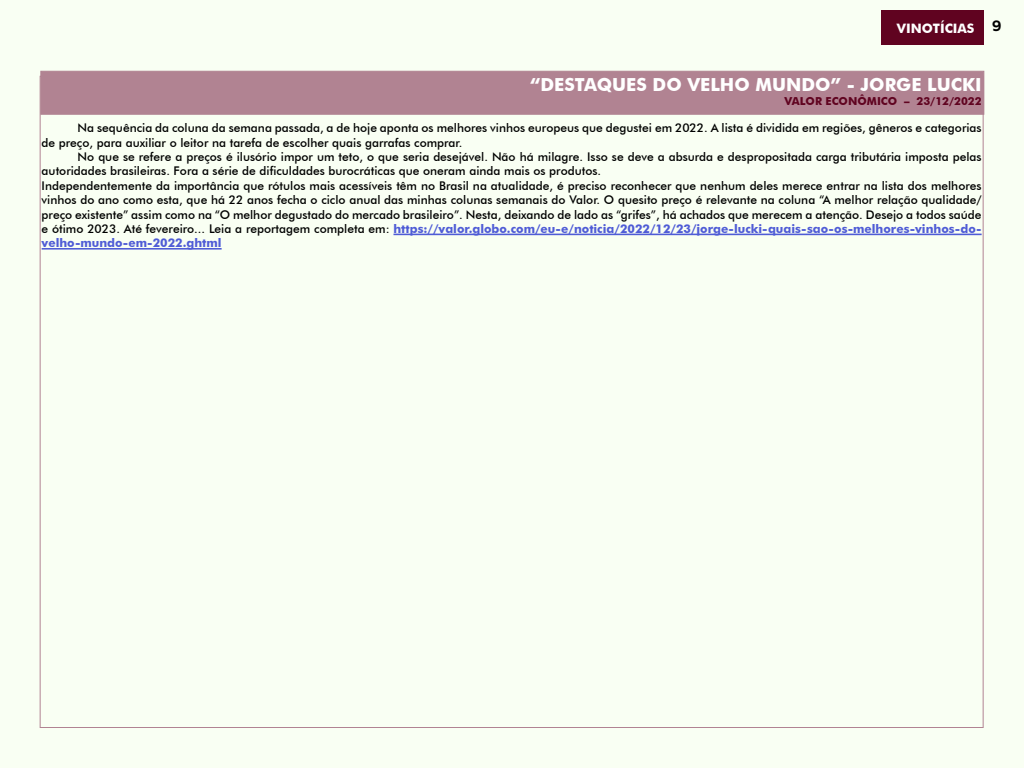
<style>
.page{position:relative;width:1024px;height:768px;background:#f9fff3}
.page>*{position:absolute;margin:0;border:0;box-sizing:border-box;transform-origin:0 0}
.t1{font:700 18px "Futura BT";color:#fff}
.t2{font:700 13px "Futura BT";color:#fff}
.t3{font:500 12px/14.4px "Futura BT";color:#000}
.t4{font:700 11px "Futura BT";color:#600320}
.s1{font-weight:700;color:#4f5cd6}
</style>
<div class="page">
<div style="left:882px;top:10px;width:102px;height:34px;background:#600320"></div>
<div style="left:40px;top:71px;width:944px;height:44px;background:#b18392;border:1px solid #b18392"></div>
<hr style="left:393px;top:234px;width:589px;height:1px;background:#4f5cd6">
<hr style="left:42px;top:248px;width:180px;height:2px;background:#4f5cd6">
<p class="t2" style="left:897px;top:21px;width:106px">VINOTÍCIAS <sup>9</sup></p>
<h1 class="t1" style="left:530px;top:74px;width:453px">“DESTAQUES DO VELHO MUNDO” - JORGE LUCKI</h1>
<p class="t4" style="left:784px;top:94px;width:199px">VALOR ECONÔMICO – 23/12/2022</p>
<p class="t3" style="left:42px;top:121px;width:942px;text-indent:36px">Na sequência da coluna da semana passada, a de hoje aponta os melhores vinhos europeus que degustei em 2022. A lista é dividida em regiões, gêneros e categorias de preço, para auxiliar o leitor na tarefa de escolher quais garrafas comprar.</p>
<p class="t3" style="left:42px;top:149px;width:941px;text-indent:36px">No que se refere a preços é ilusório impor um teto, o que seria desejável. Não há milagre. Isso se deve a absurda e despropositada carga tributária imposta pelas autoridades brasileiras. Fora a série de dificuldades burocráticas que oneram ainda mais os produtos.<br>Independentemente da importância que rótulos mais acessíveis têm no Brasil na atualidade, é preciso reconhecer que nenhum deles merece entrar na lista dos melhores vinhos do ano como esta, que há 22 anos fecha o ciclo anual das minhas colunas semanais do Valor. O quesito preço é relevante na coluna “A melhor relação qualidade/ preço existente” assim como na “O melhor degustado do mercado brasileiro”. Nesta, deixando de lado as “grifes”, há achados que merecem a atenção. Desejo a todos saúde e ótimo 2023. Até fevereiro... Leia a reportagem completa em: <span class="s1">https://valor.globo.com/eu-e/noticia/2022/12/23/jorge-lucki-quais-sao-os-melhores-vinhos-do&shy;velho-mundo-em-2022.ghtml</span></p>
</div>
